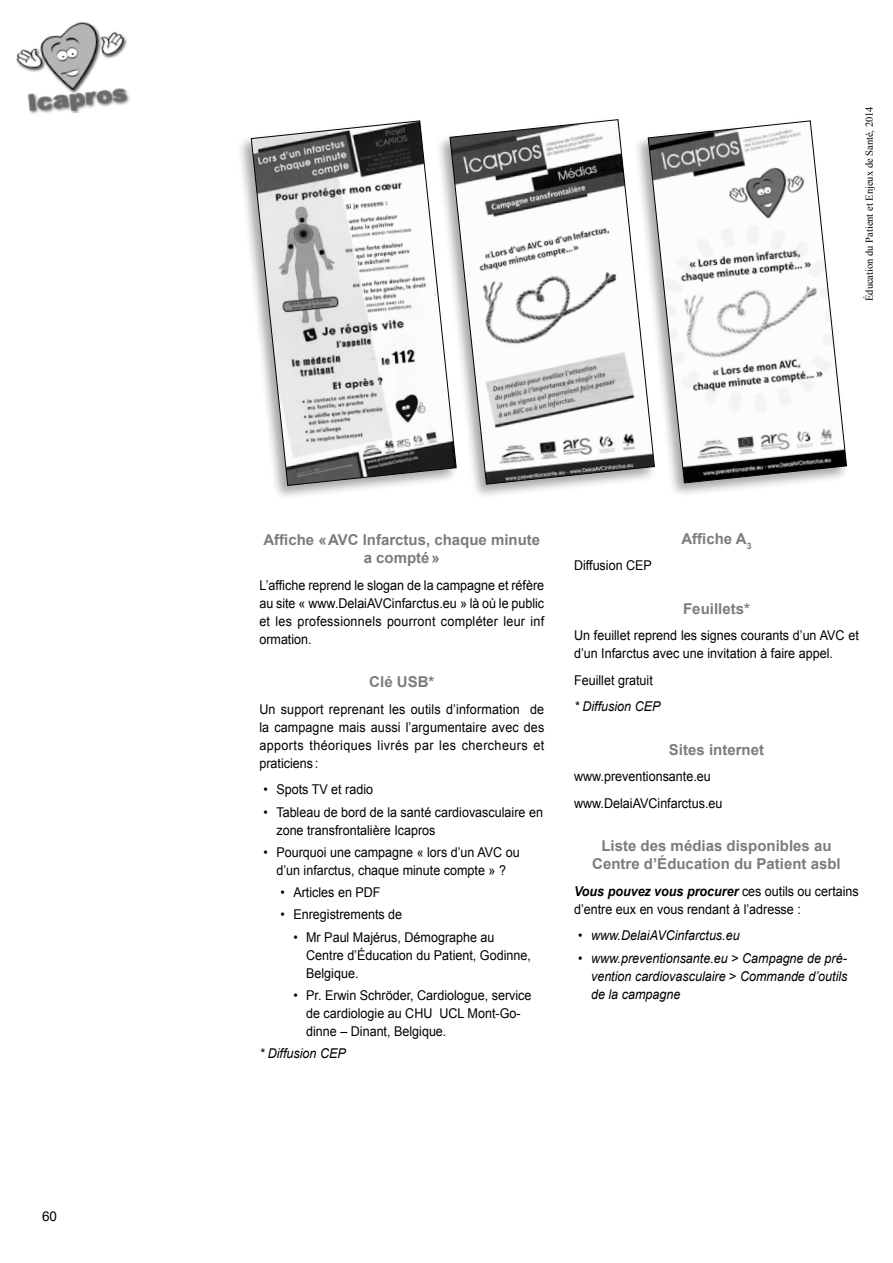
<style>
.page{position:relative;width:893px;height:1263px;background:#fff}
.page>*{position:absolute;margin:0;border:0;box-sizing:border-box;transform-origin:0 0}
.t1{font:700 15px/18px "Arial";color:#7b7c7e;text-align:center}
.t2{font:13.5px/18px "Arial";color:#000;scale:.93 1}
.t3{font:italic 13.5px/18px "Arial";color:#000;text-align:justify;scale:.93 1}
.t4{font:13.5px "Arial";color:#000}
.t5{font:10.5px "Times New Roman";color:#000}
.s1{font-weight:700;font-style:italic}
.s2{font-style:normal}
</style>
<div class="page">
<img style="left:16px;top:22px;width:114px;height:92px">
<div style="left:235px;top:117px;width:223px;height:382px;background:#000;opacity:.35"></div>
<svg style="left:250px;top:120px;width:184px;height:366px"></svg>
<div style="left:434px;top:116px;width:222px;height:382px;background:#000;opacity:.35"></div>
<svg style="left:449px;top:119px;width:183px;height:366px"></svg>
<div style="left:632px;top:117px;width:216px;height:380px;background:#000;opacity:.35"></div>
<svg style="left:647px;top:120px;width:200px;height:364px"></svg>
<p class="t4" style="left:42px;top:1207px;width:17px">60</p>
<p class="t5" style="left:862px;top:301px;width:196px;rotate:-90deg">éducation du Patient et Enjeux de Santé, 2014</p>
<p class="t1" style="left:263px;top:531px;width:278px">Affiche «AVC Infarctus, chaque minute a compté»</p>
<p class="t2" style="left:259px;top:576px;width:308px;text-align:justify">L’affiche reprend le slogan de la campagne et réfère au site « www.DelaiAVCinfarctus.eu » là où le public et les professionnels pourront compléter leur inf ormation.</p>
<p class="t1" style="left:369px;top:673px;width:67px">Clé USB*</p>
<p class="t2" style="left:259px;top:700px;width:308px;text-align:justify">Un support reprenant les outils d’information de la campagne mais aussi l’argumentaire avec des apports théoriques livrés par les chercheurs et praticiens :</p>
<p class="t2" style="left:264px;top:781px;width:119px">• Spots TV et radio</p>
<p class="t2" style="left:276px;top:803px;width:288px;text-indent:-13px">• Tableau de bord de la santé cardiovasculaire en zone transfrontalière Icapros</p>
<p class="t2" style="left:264px;top:843px;width:277px;text-align:center">• Pourquoi une campagne « lors d’un AVC ou d’un infarctus, chaque minute compte » ?</p>
<p class="t2" style="left:281px;top:883px;width:109px">• Articles en PDF</p>
<p class="t2" style="left:281px;top:906px;width:132px">• Enregistrements de</p>
<p class="t2" style="left:306px;top:928px;width:243px;text-indent:-13px">• Mr Paul Majérus, Démographe au<br>Centre d’éducation du Patient, Godinne,<br>Belgique.</p>
<p class="t2" style="left:306px;top:986px;width:244px;text-indent:-13px">• Pr. Erwin Schröder, Cardiologue, service de cardiologie au CHU UCL Mont-Go&shy;dinne – Dinant, Belgique.</p>
<p class="t3" style="left:259px;top:1044px;width:95px">* Diffusion CEP</p>
<p class="t2" style="left:574px;top:557px;width:85px">Diffusion CEP</p>
<p class="t1" style="left:681px;top:530px;width:72px">Affiche A<sub>3</sub></p>
<p class="t1" style="left:683px;top:600px;width:68px">Feuillets*</p>
<p class="t2" style="left:574px;top:627px;width:308px">Un feuillet reprend les signes courants d’un AVC et d’un Infarctus avec une invitation à faire appel.</p>
<p class="t2" style="left:574px;top:671px;width:86px">Feuillet gratuit</p>
<p class="t3" style="left:574px;top:698px;width:95px">* Diffusion CEP</p>
<p class="t1" style="left:669px;top:741px;width:97px">Sites internet</p>
<p class="t2" style="left:574px;top:763px;width:161px;line-height:26.5px">www.preventionsante.eu www.DelaiAVCinfarctus.eu</p>
<p class="t1" style="left:592px;top:838px;width:250px">Liste des médias disponibles au<br>Centre d’éducation du Patient asbl</p>
<p class="t2" style="left:574px;top:882px;width:308px"><span class="s1">Vous pouvez vous procurer</span> ces outils ou certains d’entre eux en vous rendant à l’adresse :</p>
<p class="t3" style="left:578px;top:927px;width:175px">• www.DelaiAVCinfarctus.eu</p>
<p class="t3" style="left:591px;top:949px;width:277px;text-indent:-13px">• www.preventionsante.eu <span class="s2">&gt;</span> Campagne de pré&shy;vention cardiovasculaire <span class="s2">&gt;</span> Commande d’outils de la campagne</p>
</div>
